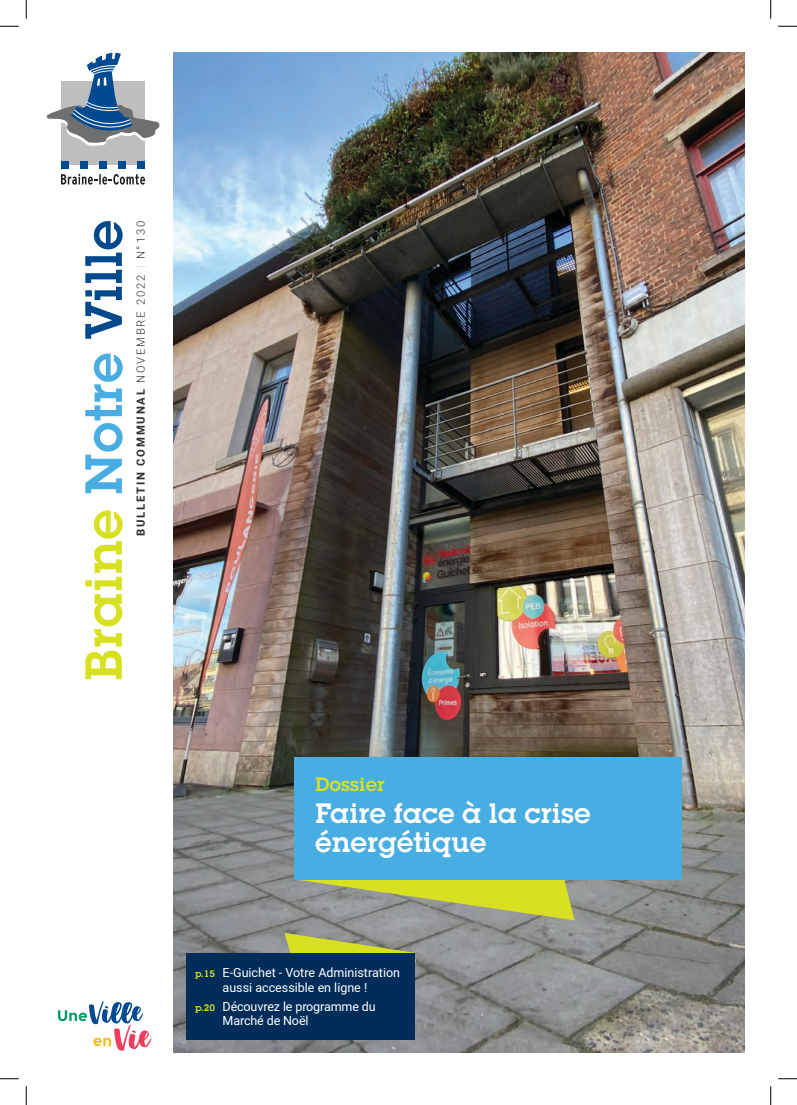
<style>
.page{position:relative;width:797px;height:1105px;background:#fff}
.page>*{position:absolute;margin:0;border:0;box-sizing:border-box;transform-origin:0 0}
.t1{font:29.5px/28.8px "squareserifbold";color:#fff}
.t2{font:20.38px "squareserifbold";color:#d8e022}
.t3{font:12.5px/15px "Heebo";color:#fff;text-align:center}
.t4{font:300 11.25px "Heebo";letter-spacing:.16em;color:#323031}
.s1{font-weight:700}
.s2{color:#d4d5d7}
.s3{font-family:"squareserifbold";font-size:10px;color:#d8e022}
</style>
<div class="page">
<img style="left:174px;top:53px;width:570px;height:999px">
<svg style="left:284px;top:933px;width:130px;height:20px;background:#b0b458"></svg>
<div style="left:186px;top:953px;width:229px;height:87px;background:#002c59"></div>
<svg style="left:85px;top:221px;width:38px;height:118px"></svg>
<svg style="left:85px;top:353px;width:38px;height:140px"></svg>
<svg style="left:85px;top:510px;width:38px;height:169px"></svg>
<div style="left:61px;top:82px;width:84px;height:83px;background:#bcbec0"></div>
<svg style="left:61px;top:174px;width:84px;height:11px"></svg>
<div style="left:61px;top:162px;width:7px;height:7px;background:#004a91"></div>
<div style="left:99px;top:162px;width:7px;height:7px;background:#004a91"></div>
<div style="left:118px;top:162px;width:7px;height:7px;background:#004a91"></div>
<div style="left:80px;top:162px;width:7px;height:7px;background:#004a91"></div>
<div style="left:137px;top:162px;width:8px;height:7px;background:#004a91"></div>
<svg style="left:46px;top:53px;width:113px;height:93px"></svg>
<svg style="left:294px;top:879px;width:280px;height:41px;background:#afb761"></svg>
<div style="left:294px;top:757px;width:387px;height:122px;background:#48ade2"></div>
<svg style="left:58px;top:1001px;width:93px;height:50px"></svg>
<svg style="left:0;top:25px;width:19px;height:2px"></svg>
<svg style="left:778px;top:25px;width:19px;height:2px"></svg>
<svg style="left:0;top:1078px;width:19px;height:1px"></svg>
<svg style="left:778px;top:1078px;width:19px;height:1px"></svg>
<svg style="left:25px;top:0;width:2px;height:19px"></svg>
<svg style="left:25px;top:1086px;width:2px;height:19px"></svg>
<svg style="left:770px;top:0;width:1px;height:19px"></svg>
<svg style="left:770px;top:1086px;width:1px;height:19px"></svg>
<p class="t4" style="left:133px;top:536px;width:317px;rotate:-90deg"><span class="s1">BULLETIN COMMUNAL</span> NOVEMBRE 2022 <span class="s2">|</span> N°130</p>
<p class="t2" style="left:315px;top:772px;width:71px">Dossier</p>
<p class="t1" style="left:315px;top:799px;width:277px">Faire face à la crise énergétique</p>
<p class="t3" style="left:195px;top:965px;width:206px"><span class="s3">p.15</span> E-Guichet - Votre Administration aussi accessible en ligne !</p>
<p class="t3" style="left:223px;top:999px;width:155px;line-height:13.8px;text-align:left;text-indent:-28px"><span class="s3">p.20</span> Découvrez le programme du<br>Marché de Noël</p>
</div>
